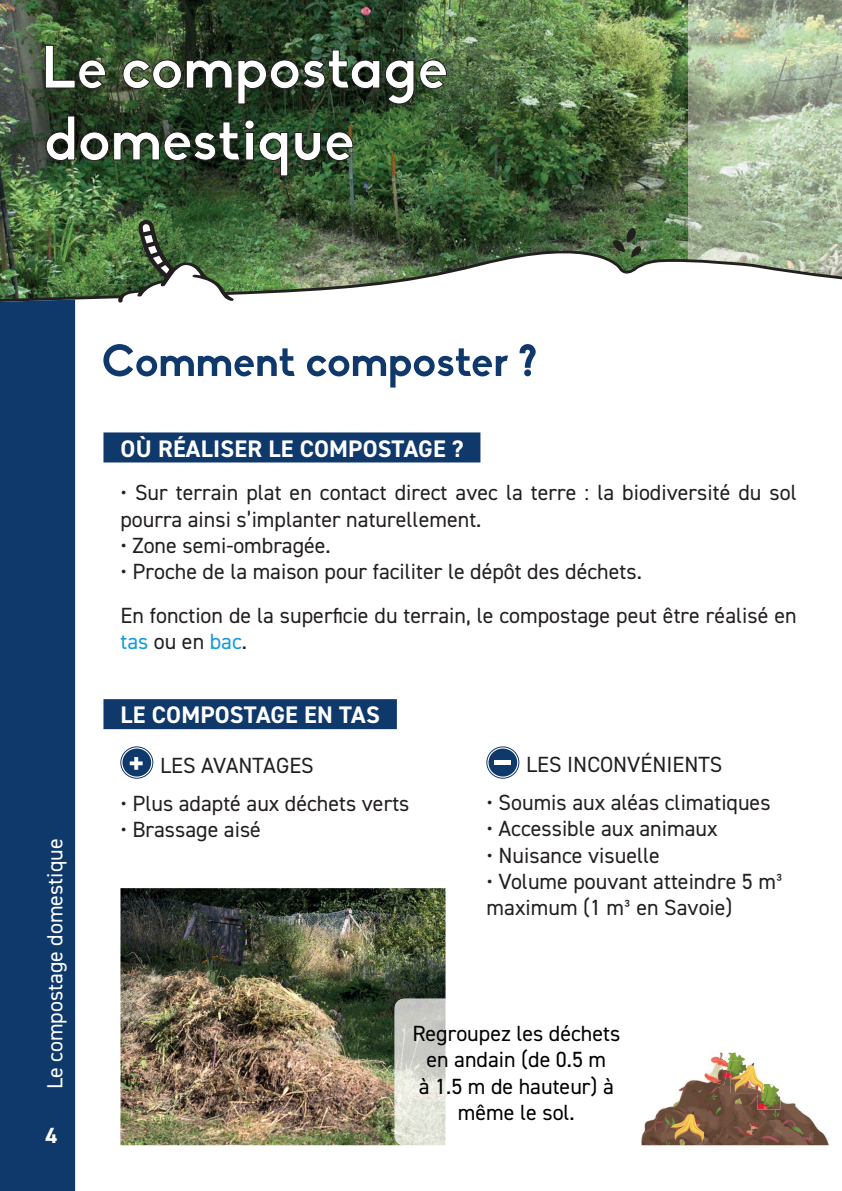
<style>
.page{position:relative;width:842px;height:1191px;background:#fff}
.page>*{position:absolute;margin:0;border:0;box-sizing:border-box;transform-origin:0 0}
.t1{font:700 24px "DIN2014";letter-spacing:.01em;color:#fff}
.t2{font:900 24px "Arial";color:#fff}
.t3{font:22px/26.4px "DIN2014";color:#231f20}
.t4{font:22px/26.4px "DIN2014";color:#000001;text-align:center}
.t5{font:22px "DIN2014";color:#fff}
.t6{font:22px "DIN2014";color:#149dd9}
.t7{font:700 22px "DIN2014";color:#fff}
.s1{color:#231f20}
</style>
<div class="page">
<img style="left:641px;top:1062px;width:188px;height:83px">
<img style="left:0;top:0;width:689px;height:231px">
<img style="left:689px;top:0;width:152px;height:231px">
<div style="left:488px;top:748px;width:29px;height:28px;background:#0f396b;border-radius:50%"></div>
<div style="left:486px;top:746px;width:33px;height:32px;border:1px solid #0f396b;border-radius:50%"></div>
<div style="left:490px;top:750px;width:26px;height:25px;border:1px solid #0f396b;border-radius:50%"></div>
<div style="left:103px;top:432px;width:377px;height:30px;background:#0f396b"></div>
<div style="left:103px;top:699px;width:294px;height:30px;background:#0f396b"></div>
<img style="left:120px;top:888px;width:325px;height:257px">
<div style="left:122px;top:748px;width:29px;height:28px;background:#0f396b;border-radius:50%"></div>
<div style="left:120px;top:746px;width:33px;height:32px;border:1px solid #0f396b;border-radius:50%"></div>
<div style="left:124px;top:750px;width:26px;height:25px;border:1px solid #0f396b;border-radius:50%"></div>
<svg style="left:445px;top:998px;width:1px;height:147px"></svg>
<img style="left:395px;top:998px;width:50px;height:147px">
<hr style="left:494px;top:760px;width:17px;height:4px;background:#fff">
<img style="left:671px;top:1111px;width:32px;height:30px">
<img style="left:757px;top:1084px;width:23px;height:25px">
<img style="left:729px;top:1052px;width:16px;height:8px">
<img style="left:729px;top:1060px;width:17px;height:18px">
<img style="left:710px;top:1052px;width:13px;height:8px">
<img style="left:703px;top:1060px;width:22px;height:24px">
<img style="left:723px;top:1060px;width:6px;height:18px">
<img style="left:730px;top:1063px;width:33px;height:30px">
<svg style="left:757px;top:1084px;width:6px;height:9px"></svg>
<img style="left:730px;top:1063px;width:16px;height:15px">
<svg style="left:118px;top:217px;width:116px;height:14px;background:#43693a"></svg>
<svg style="left:613px;top:228px;width:28px;height:3px"></svg>
<img style="left:0;top:231px;width:842px;height:84px">
<svg style="left:45px;top:115px;width:309px;height:62px"></svg>
<svg style="left:44px;top:44px;width:403px;height:61px"></svg>
<div style="left:0;top:299px;width:75px;height:892px;background:#0f396b"></div>
<svg style="left:103px;top:344px;width:433px;height:43px"></svg>
<p class="t5" style="left:41px;top:1089px;width:252px;rotate:-90deg">Le compostage domestique</p>
<p class="t7" style="left:45px;top:1120px;width:13px">4</p>
<p class="t1" style="left:121px;top:432px;width:344px">OÙ RÉALISER LE COMPOSTAGE ?</p>
<p class="t3" style="left:120px;top:479px;width:678px">• Sur terrain plat en contact direct avec la terre : la biodiversité du sol pourra ainsi s’implanter naturellement.</p>
<p class="t3" style="left:120px;top:532px;width:212px">• Zone semi-ombragée.</p>
<p class="t3" style="left:120px;top:550px;width:678px;line-height:43.4px">• Proche de la maison pour faciliter le dépôt des déchets.<br>En fonction de la superficie du terrain, le compostage peut être réalisé en</p>
<p class="t6" style="left:120px;top:628px;width:128px">tas <span class="s1">ou en</span> bac<span class="s1">.</span></p>
<p class="t1" style="left:121px;top:699px;width:261px">LE COMPOSTAGE EN TAS</p>
<p class="t2" style="left:129px;top:745px;width:17px">+</p>
<p class="t3" style="left:160px;top:752px;width:155px">LES AVANTAGES</p>
<p class="t3" style="left:120px;top:790px;width:291px">• Plus adapté aux déchets verts</p>
<p class="t3" style="left:120px;top:816px;width:142px">• Brassage aisé</p>
<p class="t3" style="left:526px;top:751px;width:198px">LES INCONVÉNIENTS</p>
<p class="t3" style="left:487px;top:788px;width:286px">• Soumis aux aléas climatiques</p>
<p class="t3" style="left:487px;top:815px;width:233px">• Accessible aux animaux</p>
<p class="t3" style="left:487px;top:841px;width:175px">• Nuisance visuelle</p>
<p class="t3" style="left:487px;top:867px;width:298px">• Volume pouvant atteindre 5 m³ maximum (1 m³ en Savoie)</p>
<p class="t4" style="left:412px;top:1019px;width:210px">Regroupez les déchets en andain (de 0.5 m<br>à 1.5 m de hauteur) à même le sol.</p>
</div>
